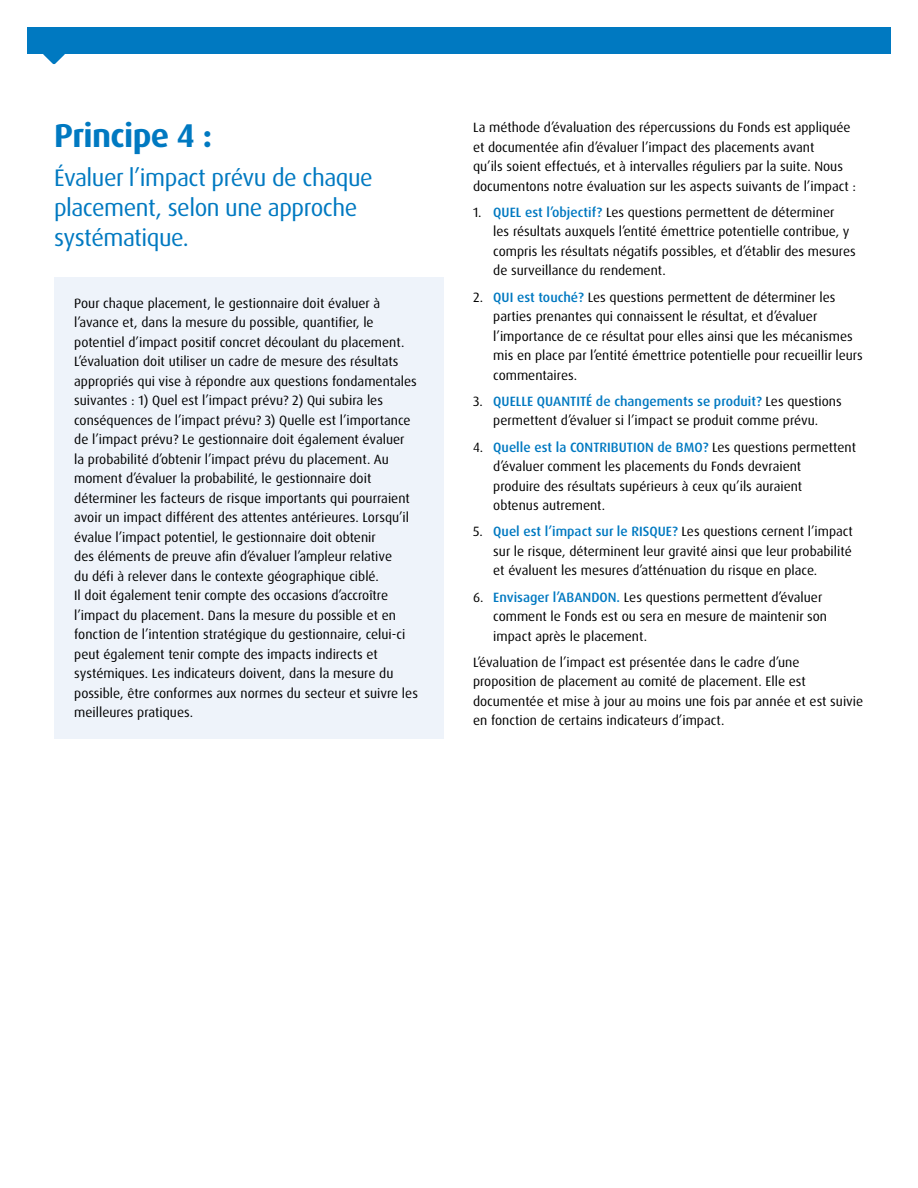
<style>
.page{position:relative;width:918px;height:1188px;background:#fff}
.page>*{position:absolute;margin:0;border:0;box-sizing:border-box;transform-origin:0 0}
.H2_Section_Headline{font:700 33px "Dax Pro";letter-spacing:-.02em;color:#0079c1}
.H2_Section_Sub-head{font:24px/30px "Dax Pro";letter-spacing:-.02em;color:#0079c1}
.Body_Copy{font:13.5px/19.5px "Dax OT";color:#000}
.s1{font-weight:500;color:#0079c1}
</style>
<div class="page">
<div style="left:27px;top:27px;width:864px;height:27px;background:#0079c1"></div>
<svg style="left:43px;top:54px;width:22px;height:10px"></svg>
<div style="left:54px;top:277px;width:390px;height:461px;background:#eef3fa"></div>
<h2 class="H2_Section_Headline" style="left:54px;top:115px;width:159px">Principe 4 :</h2>
<h2 class="H2_Section_Sub-head" style="left:54px;top:163px;width:320px">Évaluer l’impact prévu de chaque placement, selon une approche systématique.</h2>
<p class="Body_Copy" style="left:74px;top:293px;width:345px">Pour chaque placement, le gestionnaire doit évaluer à l’avance et, dans la mesure du possible, quantifier, le potentiel d’impact positif concret découlant du placement.<br>L’évaluation doit utiliser un cadre de mesure des résultats appropriés qui vise à répondre aux questions fondamentales suivantes : 1) Quel est l’impact prévu? 2) Qui subira les conséquences de l’impact prévu? 3) Quelle est l’importance de l’impact prévu? Le gestionnaire doit également évaluer<br>la probabilité d’obtenir l’impact prévu du placement. Au moment d’évaluer la probabilité, le gestionnaire doit déterminer les facteurs de risque importants qui pourraient avoir un impact différent des attentes antérieures. Lorsqu’il évalue l’impact potentiel, le gestionnaire doit obtenir<br>des éléments de preuve afin d’évaluer l’ampleur relative<br>du défi à relever dans le contexte géographique ciblé.<br>Il doit également tenir compte des occasions d’accroître l’impact du placement. Dans la mesure du possible et en fonction de l’intention stratégique du gestionnaire, celui-ci peut également tenir compte des impacts indirects et systémiques. Les indicateurs doivent, dans la mesure du possible, être conformes aux normes du secteur et suivre les meilleures pratiques.</p>
<p class="Body_Copy" style="left:473px;top:118px;width:385px">La méthode d’évaluation des répercussions du Fonds est appliquée et documentée afin d’évaluer l’impact des placements avant<br>qu’ils soient effectués, et à intervalles réguliers par la suite. Nous documentons notre évaluation sur les aspects suivants de l’impact :</p>
<p class="Body_Copy" style="left:493px;top:203px;width:364px;text-indent:-20px">1. <span class="s1">QUEL est l’objectif?</span> Les questions permettent de déterminer<br>les résultats auxquels l’entité émettrice potentielle contribue, y compris les résultats négatifs possibles, et d’établir des mesures de surveillance du rendement.</p>
<p class="Body_Copy" style="left:493px;top:287px;width:371px;text-indent:-20px">2. <span class="s1">QUI est touché?</span> Les questions permettent de déterminer les parties prenantes qui connaissent le résultat, et d’évaluer l’importance de ce résultat pour elles ainsi que les mécanismes mis en place par l’entité émettrice potentielle pour recueillir leurs commentaires.</p>
<p class="Body_Copy" style="left:473px;top:392px;width:370px;text-align:center">3. <span class="s1">QUELLE QUANTITÉ de changements se produit?</span> Les questions permettent d’évaluer si l’impact se produit comme prévu.</p>
<p class="Body_Copy" style="left:493px;top:437px;width:364px;text-indent:-20px">4. <span class="s1">Quelle est la CONTRIBUTION de BMO?</span> Les questions permettent d’évaluer comment les placements du Fonds devraient<br>produire des résultats supérieurs à ceux qu’ils auraient<br>obtenus autrement.</p>
<p class="Body_Copy" style="left:493px;top:522px;width:361px;text-align:justify;text-indent:-20px">5. <span class="s1">Quel est l’impact sur le RISQUE?</span> Les questions cernent l’impact sur le risque, déterminent leur gravité ainsi que leur probabilité et évaluent les mesures d’atténuation du risque en place.</p>
<p class="Body_Copy" style="left:493px;top:587px;width:335px;text-indent:-20px">6. <span class="s1">Envisager l’ABANDON.</span> Les questions permettent d’évaluer comment le Fonds est ou sera en mesure de maintenir son impact après le placement.</p>
<p class="Body_Copy" style="left:473px;top:653px;width:392px">L’évaluation de l’impact est présentée dans le cadre d’une proposition de placement au comité de placement. Elle est documentée et mise à jour au moins une fois par année et est suivie en fonction de certains indicateurs d’impact.</p>
</div>
